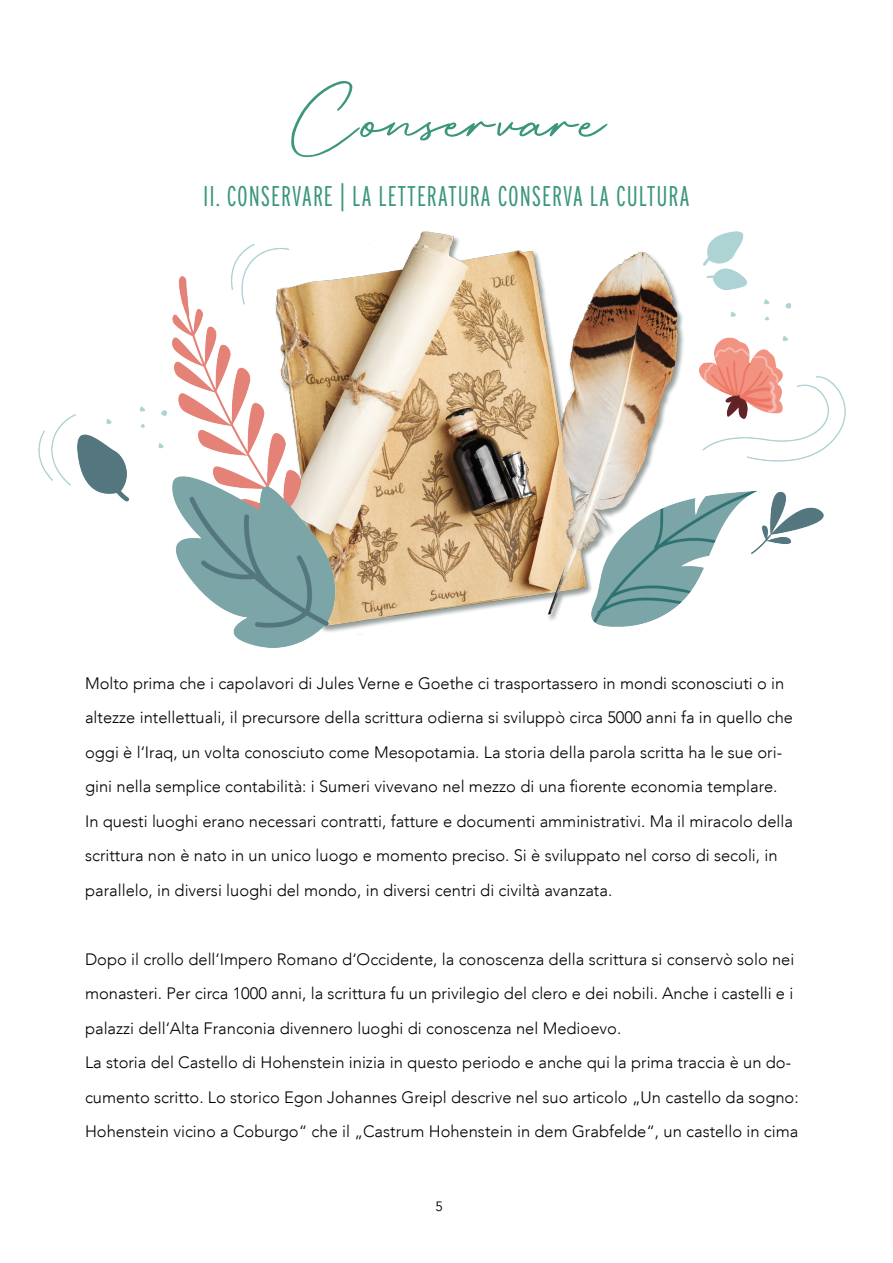
<style>
.page{position:relative;width:893px;height:1263px;background:#fff}
.page>*{position:absolute;margin:0;border:0;box-sizing:border-box;transform-origin:0 0}
.t1{font:115.5px "Retro Signature";letter-spacing:.01em;color:#3b967d}
.t2{font:300 28.5px "Interstate Compressed";letter-spacing:.03em;color:#3b967d}
.t3{font:300 16.5px/34.5px "Avenir LT";color:#000}
.t4{font:13.5px "Avenir";color:#000}
</style>
<div class="page">
<img style="left:38px;top:232px;width:808px;height:415px">
<h1 class="t1" style="left:289px;top:53px;width:317px">Conservare</h1>
<h2 class="t2" style="left:203px;top:179px;width:488px">II. CONSERVARE | LA LETTERATURA CONSERVA LA CULTURA</h2>
<p class="t3" style="left:85px;top:666px;width:709px">Molto prima che i capolavori di Jules Verne e Goethe ci trasportassero in mondi sconosciuti o in altezze intellettuali, il precursore della scrittura odierna si sviluppò circa 5000 anni fa in quello che oggi è l‘Iraq, un volta conosciuto come Mesopotamia. La storia della parola scritta ha le sue ori&shy;gini nella semplice contabilità: i Sumeri vivevano nel mezzo di una fiorente economia templare.<br>In questi luoghi erano necessari contratti, fatture e documenti amministrativi. Ma il miracolo della scrittura non è nato in un unico luogo e momento preciso. Si è sviluppato nel corso di secoli, in parallelo, in diversi luoghi del mondo, in diversi centri di civiltà avanzata.</p>
<p class="t3" style="left:85px;top:942px;width:715px">Dopo il crollo dell‘Impero Romano d‘Occidente, la conoscenza della scrittura si conservò solo nei monasteri. Per circa 1000 anni, la scrittura fu un privilegio del clero e dei nobili. Anche i castelli e i palazzi dell‘Alta Franconia divennero luoghi di conoscenza nel Medioevo.<br>La storia del Castello di Hohenstein inizia in questo periodo e anche qui la prima traccia è un do&shy;cumento scritto. Lo storico Egon Johannes Greipl descrive nel suo articolo „Un castello da sogno:<br>Hohenstein vicino a Coburgo“ che il „Castrum Hohenstein in dem Grabfelde“, un castello in cima</p>
<p class="t4" style="left:436px;top:1198px;width:9px">5</p>
</div>
